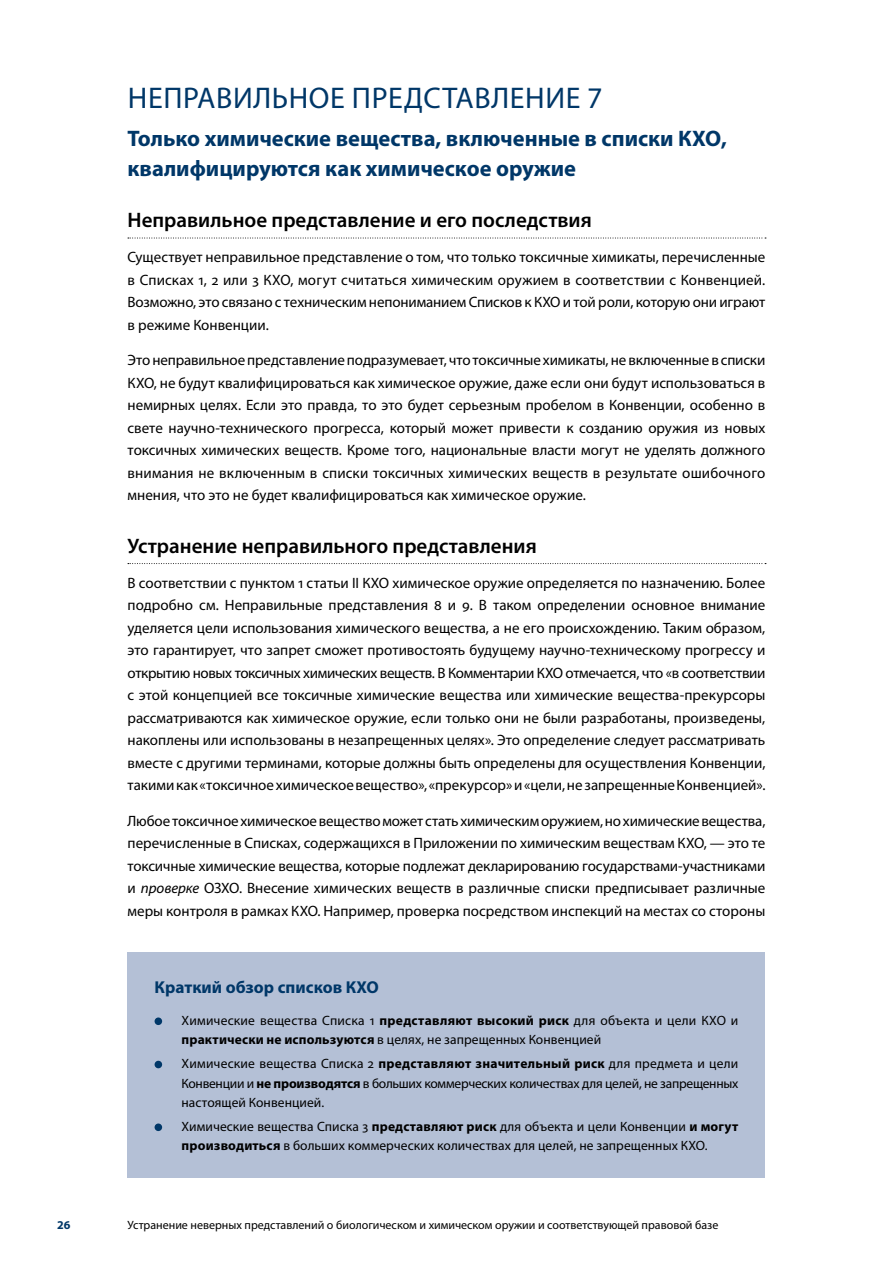
<style>
.page{position:relative;width:893px;height:1263px;background:#fff}
.page>*{position:absolute;margin:0;border:0;box-sizing:border-box;transform-origin:0 0}
.t1{font:30px "Myriad Pro";letter-spacing:.02em;color:#003768}
.t2{font:700 22.5px/30px "Myriad Pro";color:#003768}
.t3{font:600 21px "Myriad Pro";color:#000}
.t4{font:700 17.25px "Myriad Pro";color:#003768}
.t5{font:15px/22.5px "Myriad Pro";color:#000;text-align:justify}
.t6{font:13.5px/19.5px "Myriad Pro";letter-spacing:.005em;color:#000}
.t7{font:12px "Myriad Pro";color:#000}
.t8{font:700 12px "Myriad Pro";color:#003768}
.s1{font-style:italic}
.s2{font-weight:700}
</style>
<div class="page">
<svg style="left:128px;top:238px;width:638px;height:1px"></svg>
<svg style="left:128px;top:563px;width:638px;height:1px"></svg>
<div style="left:128px;top:953px;width:637px;height:225px;background:#b4c0d6"></div>
<div style="left:155px;top:1017px;width:7px;height:8px;background:#003768;border-radius:50%"></div>
<div style="left:155px;top:1061px;width:7px;height:7px;background:#003768;border-radius:50%"></div>
<div style="left:155px;top:1123px;width:7px;height:8px;background:#003768;border-radius:50%"></div>
<h1 class="t1" style="left:128px;top:79px;width:476px">НЕПРАВИЛЬНОЕ ПРЕДСТАВЛЕНИЕ 7</h1>
<h2 class="t2" style="left:128px;top:123px;width:601px">Только химические вещества, включенные в списки КХО, квалифицируются как химическое оружие</h2>
<h3 class="t3" style="left:128px;top:207px;width:466px">Неправильное представление и его последствия</h3>
<p class="t5" style="left:128px;top:246px;width:639px">Существует неправильное представление о том, что только токсичные химикаты, перечисленные в Списках 1, 2 или 3 КХО, могут считаться химическим оружием в соответствии с Конвенцией.<br>Возможно, это связано с техническим непониманием Списков к КХО и той роли, которую они играют в режиме Конвенции.</p>
<p class="t5" style="left:128px;top:348px;width:639px">Это неправильное представление подразумевает, что токсичные химикаты, не включенные в списки КХО, не будут квалифицироваться как химическое оружие, даже если они будут использоваться в немирных целях. Если это правда, то это будет серьезным пробелом в Конвенции, особенно в свете научно-технического прогресса, который может привести к созданию оружия из новых токсичных химических веществ. Кроме того, национальные власти могут не уделять должного внимания не включенным в списки токсичных химических веществ в результате ошибочного мнения, что это не будет квалифицироваться как химическое оружие.</p>
<h3 class="t3" style="left:128px;top:532px;width:411px">Устранение неправильного представления</h3>
<p class="t5" style="left:128px;top:571px;width:639px">В соответствии с пунктом 1 статьи II КХО химическое оружие определяется по назначению. Более подробно см. Неправильные представления 8 и 9. В таком определении основное внимание уделяется цели использования химического вещества, а не его происхождению. Таким образом, это гарантирует, что запрет сможет противостоять будущему научно-техническому прогрессу и открытию новых токсичных химических веществ. В Комментарии КХО отмечается, что «в соответствии с этой концепцией все токсичные химические вещества или химические вещества-прекурсоры рассматриваются как химическое оружие, если только они не были разработаны, произведены, накоплены или использованы в незапрещенных целях». Это определение следует рассматривать вместе с другими терминами, которые должны быть определены для осуществления Конвенции, такими как «токсичное химическое вещество», «прекурсор» и «цели, не запрещенные Конвенцией».</p>
<p class="t5" style="left:128px;top:809px;width:639px">Любое токсичное химическое вещество может стать химическим оружием, но химические вещества, перечисленные в Списках, содержащихся в Приложении по химическим веществам КХО, — это те токсичные химические вещества, которые подлежат декларированию государствами-участниками и <span class="s1">проверке</span> ОЗХО. Внесение химических веществ в различные списки предписывает различные меры контроля в рамках КХО. Например, проверка посредством инспекций на местах со стороны</p>
<p class="t4" style="left:155px;top:976px;width:226px">Краткий обзор списков КХО</p>
<p class="t6" style="left:182px;top:1010px;width:558px">Химические вещества Списка 1 <span class="s2">представляют высокий риск</span> для объекта и цели КХО и <span class="s2">практически не используются</span> в целях, не запрещенных Конвенцией</p>
<p class="t6" style="left:182px;top:1054px;width:558px;text-align:justify">Химические вещества Списка 2 <span class="s2">представляют значительный риск</span> для предмета и цели Конвенции и <span class="s2">не производятся</span> в больших коммерческих количествах для целей, не запрещенных настоящей Конвенцией.</p>
<p class="t6" style="left:182px;top:1116px;width:558px">Химические вещества Списка 3 <span class="s2">представляют риск</span> для объекта и цели Конвенции <span class="s2">и могут производиться</span> в больших коммерческих количествах для целей, не запрещенных КХО.</p>
<p class="t8" style="left:57px;top:1217px;width:15px">26</p>
<p class="t7" style="left:128px;top:1218px;width:592px">Устранение неверных представлений о биологическом и химическом оружии и соответствующей правовой базе</p>
</div>
